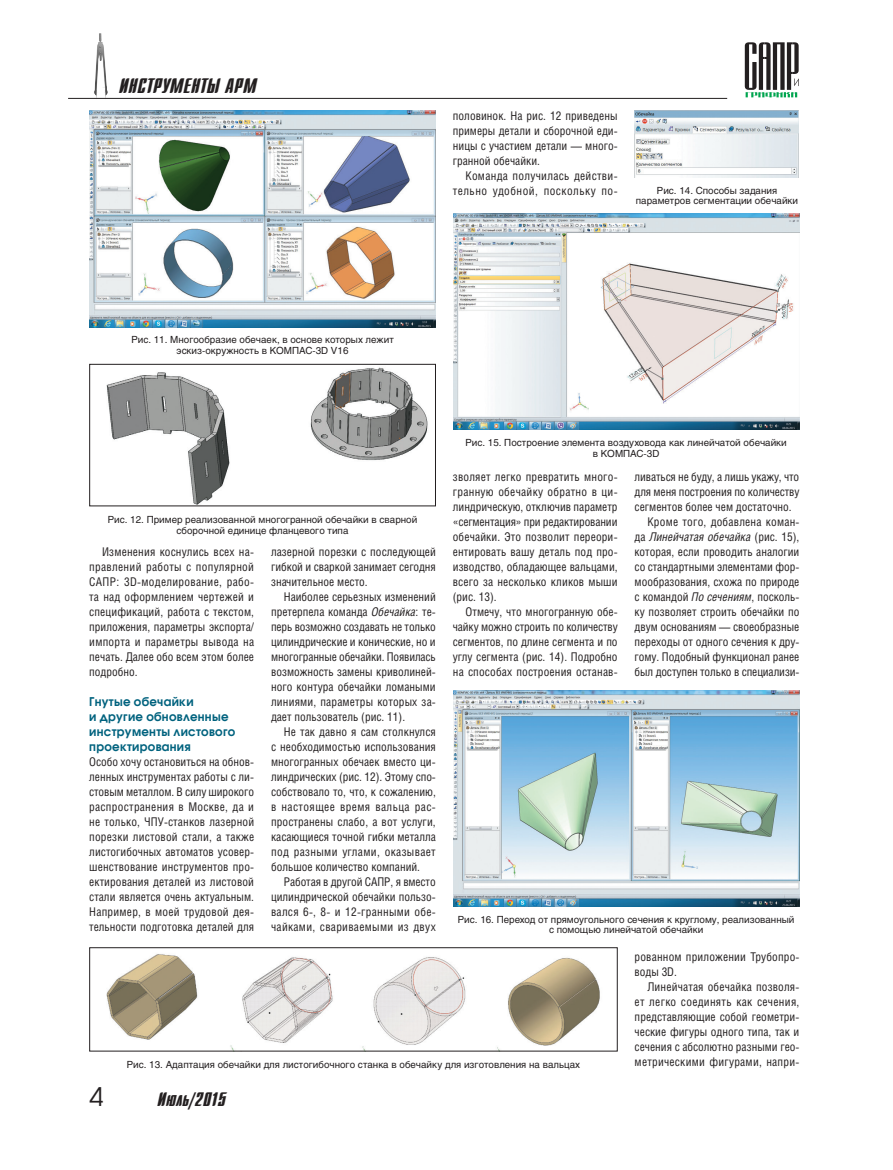
<style>
.page{position:relative;width:893px;height:1170px;background:#fff}
.page>*{position:absolute;margin:0;border:0;box-sizing:border-box;transform-origin:0 0}
.t1{font:25.5px "Avant Garde C";color:#231f20}
.t2{font:21px "Dagger C";letter-spacing:.025em;color:#231f20}
.t3{font:19.5px "Dagger C";letter-spacing:.025em;color:#231f20}
.t4{font:12px/15px "Helios Cond";color:#231f20;text-align:justify}
.t5{font:700 12px/15px "Avant Garde C";letter-spacing:.025em;color:#00627e}
.t6{font:12px/15px "Helios Cond";letter-spacing:.025em;color:#231f20;text-align:right}
.t7{font:italic 12px "Helios Cond";color:#231f20}
.t8{font:12px "Helios Cond";letter-spacing:.02em;color:#231f20}
.t9{font:9.75px/10.5px "Helios";color:#231f20;text-align:center}
.s1{font-style:italic}
.s2{font-style:normal}
</style>
<div class="page">
<img style="left:94px;top:33px;width:14px;height:65px">
<svg style="left:745px;top:42px;width:54px;height:55px"></svg>
<hr style="left:68px;top:98px;width:659px;height:1px;background:#231f20">
<img style="left:89px;top:111px;width:347px;height:216px">
<img style="left:106px;top:367px;width:322px;height:137px">
<div style="left:89px;top:364px;width:347px;height:142px;border:1px solid #231f20"></div>
<img style="left:106px;top:954px;width:494px;height:95px">
<div style="left:89px;top:947px;width:529px;height:104px;border:1px solid #231f20"></div>
<img style="left:635px;top:111px;width:163px;height:67px">
<img style="left:454px;top:213px;width:345px;height:216px">
<img style="left:454px;top:690px;width:345px;height:216px">
<h2 class="t2" style="left:119px;top:74px;width:139px">инструменты арм</h2>
<p class="t4" style="left:453px;top:108px;width:166px">половинок. На рис. 12 приведены примеры детали и сборочной еди&shy;ницы с участием детали — много&shy;гранной обечайки.</p>
<p class="t6" style="left:453px;top:168px;width:166px">Команда получилась действи&shy;тельно удобной, поскольку по-</p>
<p class="t9" style="left:636px;top:185px;width:164px">Рис. 14. Способы задания параметров сегментации обечайки</p>
<p class="t9" style="left:131px;top:334px;width:264px">Рис. 11. Многообразие обечаек, в основе которых лежит эскиз-окружность в КОМПАС-3D V16</p>
<p class="t9" style="left:108px;top:514px;width:311px">Рис. 12. Пример реализованной многогранной обечайки в сварной сборочной единице фланцевого типа</p>
<p class="t4" style="left:89px;top:543px;width:166px;text-indent:13px">Изменения коснулись всех на&shy;правлений работы с популярной САПР: 3D-моделирование, рабо&shy;та над оформлением чертежей и спецификаций, работа с текстом, приложения, параметры экспорта/ импорта и параметры вывода на печать. Далее обо всем этом более подробно.</p>
<p class="t5" style="left:89px;top:693px;width:147px">Гнутые обечайки<br>и другие обновленные инструменты листового проектирования</p>
<p class="t4" style="left:89px;top:753px;width:166px">Особо хочу остановиться на обнов&shy;ленных инструментах работы с ли&shy;стовым металлом. В силу широкого распространения в Москве, да и не только, ЧПУ-станков лазерной порезки листовой стали, а также листогибочных автоматов усовер&shy;шенствование инструментов про&shy;ектирования деталей из листовой стали является очень актуальным.<br>Например, в моей трудовой дея&shy;тельности подготовка деталей для</p>
<p class="t4" style="left:271px;top:543px;width:166px">лазерной порезки с последующей гибкой и сваркой занимает сегодня значительное место.</p>
<p class="t4" style="left:271px;top:588px;width:166px;text-indent:13px">Наиболее серьезных изменений претерпела команда <span class="s1">Обечайка</span>: те&shy;перь возможно создавать не только цилиндрические и конические, но и многогранные обечайки. Появилась возможность замены криволиней&shy;ного контура обечайки ломаными линиями, параметры которых за&shy;дает пользователь (рис. 11).</p>
<p class="t4" style="left:271px;top:723px;width:166px;text-indent:13px">Не так давно я сам столкнулся с необходимостью использования многогранных обечаек вместо ци&shy;линдрических (рис. 12). Этому спо&shy;собствовало то, что, к сожалению, в настоящее время вальца рас&shy;пространены слабо, а вот услуги, касающиеся точной гибки металла под разными углами, оказывает большое количество компаний.</p>
<p class="t4" style="left:271px;top:873px;width:166px;text-indent:13px">Работая в другой САПР, я вместо цилиндрической обечайки пользо&shy;вался 6-, 8- и 12-гранными обе&shy;чайками, свариваемыми из двух</p>
<p class="t9" style="left:465px;top:437px;width:323px">Рис. 15. Построение элемента воздуховода как линейчатой обечайки в КОМПАС-3D</p>
<p class="t4" style="left:453px;top:468px;width:166px">зволяет легко превратить много&shy;гранную обечайку обратно в ци&shy;линдрическую, отключив параметр «сегментация» при редактировании обечайки. Это позволит переори&shy;ентировать вашу деталь под про&shy;изводство, обладающее вальцами, всего за несколько кликов мыши (рис. 13).</p>
<p class="t4" style="left:453px;top:603px;width:166px;text-indent:13px">Отмечу, что многогранную обе&shy;чайку можно строить по количеству сегментов, по длине сегмента и по углу сегмента (рис. 14). Подробно на способах построения останав-</p>
<p class="t4" style="left:635px;top:468px;width:166px">ливаться не буду, а лишь укажу, что</p>
<p class="t4" style="left:635px;top:483px;width:166px">для меня построения по количеству</p>
<p class="t4" style="left:635px;top:498px;width:159px">сегментов более чем достаточно.</p>
<p class="t8" style="left:647px;top:514px;width:154px">Кроме того, добавлена коман-</p>
<p class="t7" style="left:635px;top:529px;width:166px"><span class="s2">да</span> Линейчатая обечайка <span class="s2">(рис. 15),</span></p>
<p class="t4" style="left:635px;top:543px;width:166px">которая, если проводить аналогии</p>
<p class="t4" style="left:635px;top:558px;width:166px">со стандартными элементами фор-</p>
<p class="t4" style="left:635px;top:573px;width:166px">мообразования, схожа по природе</p>
<p class="t4" style="left:635px;top:588px;width:166px">с командой <span class="s1">По сечениям</span>, посколь-</p>
<p class="t4" style="left:635px;top:603px;width:166px">ку позволяет строить обечайки по</p>
<p class="t4" style="left:635px;top:618px;width:166px">двум основаниям — своеобразные</p>
<p class="t4" style="left:635px;top:633px;width:166px">переходы от одного сечения к дру-</p>
<p class="t4" style="left:635px;top:648px;width:166px">гому. Подобный функционал ранее</p>
<p class="t4" style="left:635px;top:663px;width:166px">был доступен только в специализи-</p>
<p class="t9" style="left:458px;top:913px;width:338px">Рис. 16. Переход от прямоугольного сечения к круглому, реализованный с помощью линейчатой обечайки</p>
<p class="t9" style="left:127px;top:1058px;width:455px">Рис. 13. Адаптация обечайки для листогибочного станка в обечайку для изготовления на вальцах</p>
<h1 class="t1" style="left:89px;top:1081px;width:16px">4</h1>
<h3 class="t3" style="left:157px;top:1089px;width:70px">Июль/2015</h3>
<p class="t4" style="left:635px;top:948px;width:166px">рованном приложении Трубопро&shy;воды 3D.</p>
<p class="t4" style="left:635px;top:978px;width:166px;text-indent:13px">Линейчатая обечайка позволя&shy;ет легко соединять как сечения, представляющие собой геометри&shy;ческие фигуры одного типа, так и сечения с абсолютно разными гео&shy;метрическими фигурами, напри-</p>
</div>
